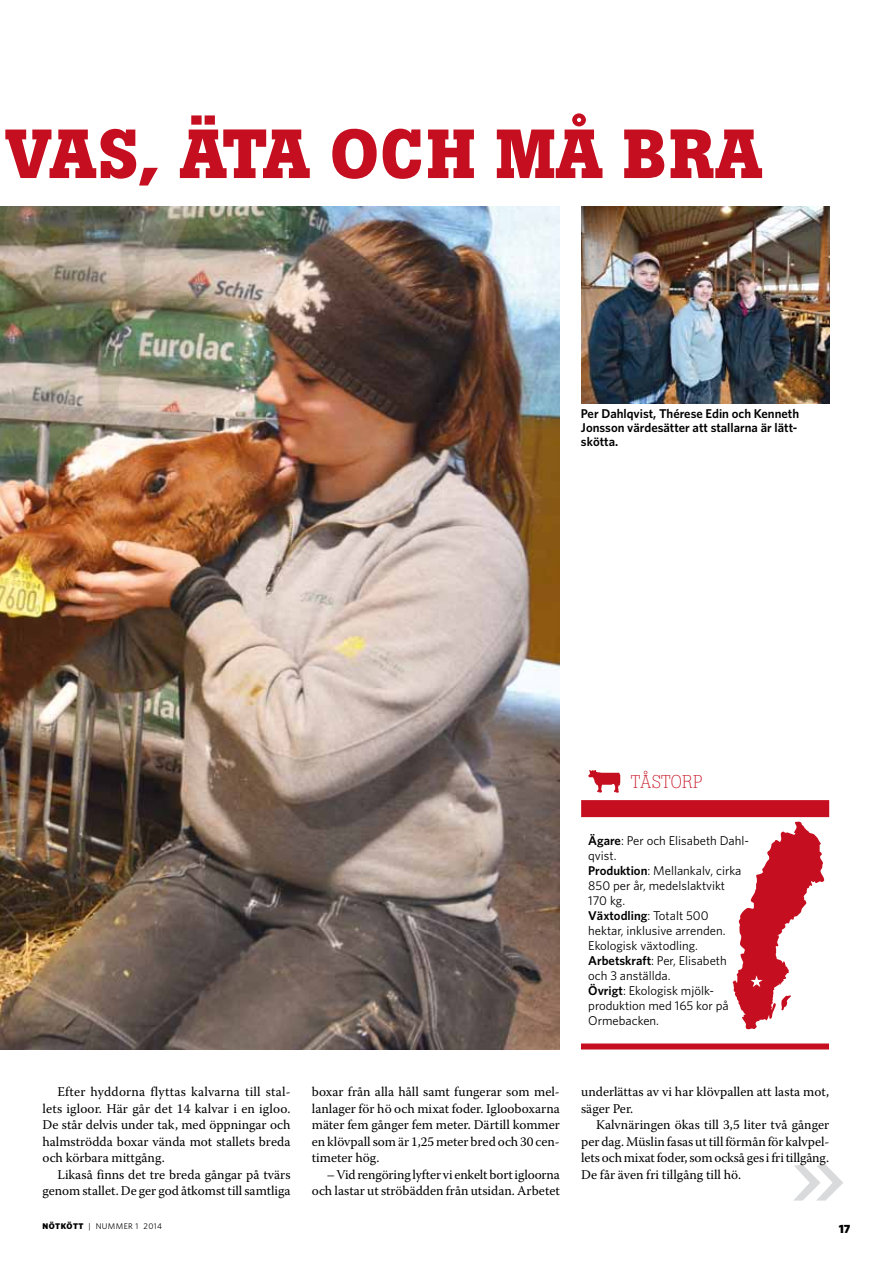
<style>
.page{position:relative;width:893px;height:1263px;background:#fff}
.page>*{position:absolute;margin:0;border:0;box-sizing:border-box;transform-origin:0 0}
.t1{font:500 75px "Whitney HTF";color:#d9dadb;scale:1.5 1}
.t2{font:700 68.7px "Boton";letter-spacing:.05em;color:#c50e1f}
.t3{font:300 18.3px "Boton";letter-spacing:.005em;color:#c50e1f}
.t4{font:13.35px/16.5px "Warnock Pro";color:#000;text-align:justify}
.t5{font:12.75px/15px "Whitney HTF";color:#000}
.t6{font:600 12.75px/14.2px "Whitney HTF";color:#000}
.t7{font:900 12px "Whitney HTF";color:#000}
.t8{font:8.25px "Whitney HTF";letter-spacing:.05em;color:#000}
.s1{font-weight:600}
.s2{font-weight:900}
</style>
<div class="page">
<img style="left:0;top:206px;width:560px;height:843px">
<img style="left:581px;top:206px;width:248px;height:197px">
<div style="left:581px;top:800px;width:248px;height:17px;background:#c50e1f"></div>
<div style="left:581px;top:1043px;width:248px;height:6px;background:#c50e1f"></div>
<svg style="left:733px;top:822px;width:91px;height:207px"></svg>
<img style="left:589px;top:770px;width:32px;height:22px">
<h2 class="t2" style="left:5px;top:113px;width:759px">VAS, ÄTA OCH MÅ BRA</h2>
<p class="t6" style="left:581px;top:406px;width:220px">Per Dahlqvist, Thérese Edin och Kenneth<br>Jonsson värdesätter att stallarna är lätt&shy;skötta.</p>
<h3 class="t3" style="left:631px;top:771px;width:73px">TÅSTORP</h3>
<p class="t5" style="left:588px;top:832px;width:162px"><span class="s1">Ägare</span>: Per och Elisabeth Dahl&shy;qvist.<br><span class="s1">Produktion</span>: Mellankalv, cirka<br>850 per år, medelslaktvikt<br>170 kg.<br><span class="s1">Växtodling</span>: Totalt 500<br>hektar, inklusive arrenden.<br>Ekologisk växtodling.<br><span class="s1">Arbetskraft</span>: Per, Elisabeth och 3 anställda.<br><span class="s1">Övrigt</span>: Ekologisk mjölk&shy;produktion med 165 kor på<br>Ormebacken.</p>
<p class="t4" style="left:43px;top:1083px;width:250px;text-indent:15px">Efter hyddorna flyttas kalvarna till stal&shy;lets igloor. Här går det 14 kalvar i en igloo.<br>De står delvis under tak, med öppningar och halmströdda boxar vända mot stallets breda och körbara mittgång.</p>
<p class="t4" style="left:43px;top:1166px;width:250px;text-align:right">Likaså finns det tre breda gångar på tvärs genom stallet. De ger god åtkomst till samtliga</p>
<p class="t4" style="left:312px;top:1083px;width:250px">boxar från alla håll samt fungerar som mel&shy;lanlager för hö och mixat foder. Iglooboxarna mäter fem gånger fem meter. Därtill kommer en klövpall som är 1,25 meter bred och 30 cen&shy;timeter hög.</p>
<p class="t4" style="left:312px;top:1166px;width:250px;text-align:right">– Vid rengöring lyfter vi enkelt bort igloorna och lastar ut ströbädden från utsidan. Arbetet</p>
<p class="t4" style="left:581px;top:1083px;width:250px">underlättas av vi har klövpallen att lasta mot, säger Per.</p>
<p class="t4" style="left:581px;top:1116px;width:250px;text-indent:15px">Kalvnäringen ökas till 3,5 liter två gånger per dag. Müslin fasas ut till förmån för kalvpel&shy;lets och mixat foder, som också ges i fri tillgång.<br>De får även fri tillgång till hö.</p>
<h1 class="t1" style="left:788px;top:1129px;width:41px">»</h1>
<p class="t8" style="left:43px;top:1222px;width:121px"><span class="s2">NÖTKÖTT</span> | NUMMER 1 2014</p>
<p class="t7" style="left:839px;top:1221px;width:13px">17</p>
</div>
